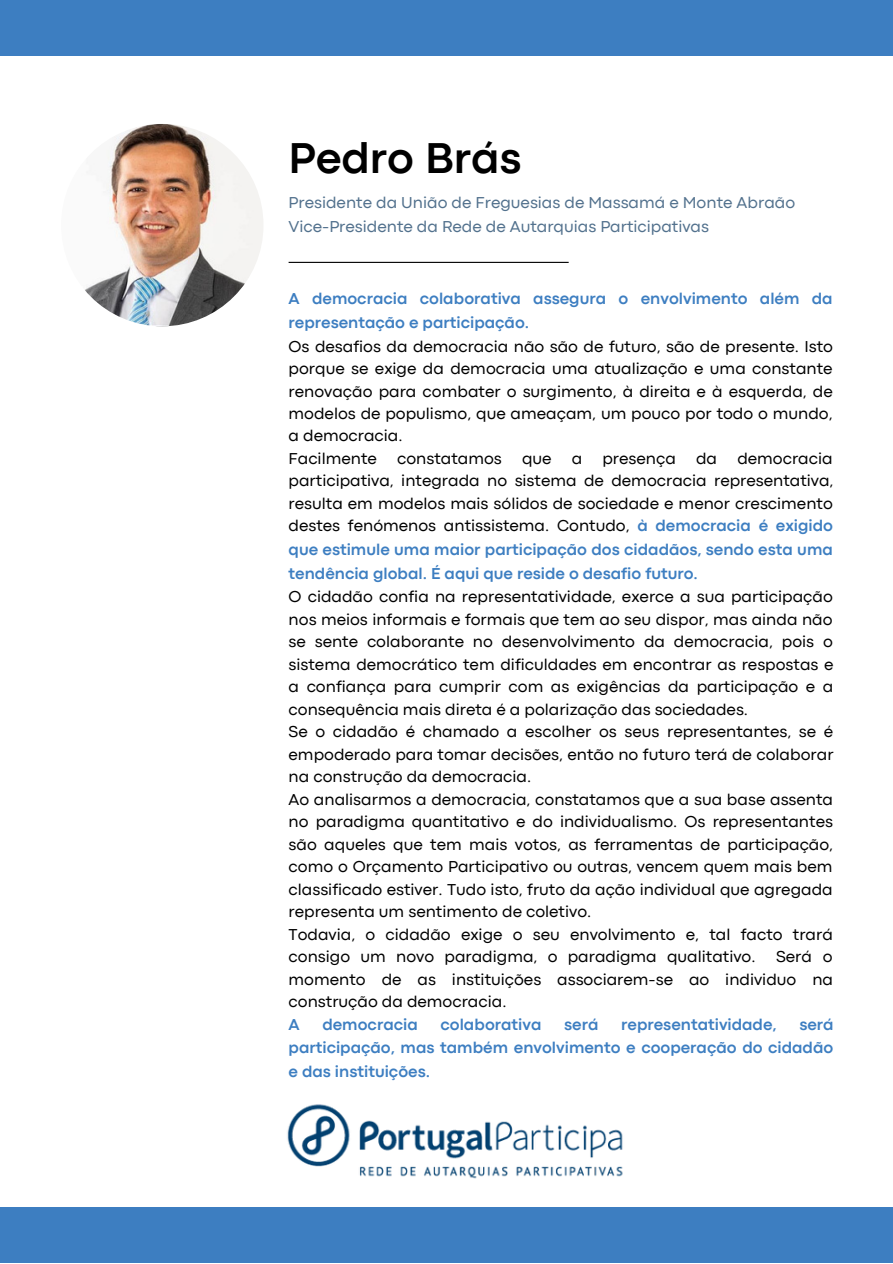
<style>
.page{position:relative;width:893px;height:1264px;background:#fff}
.page>*{position:absolute;margin:0;border:0;box-sizing:border-box;transform-origin:0 0}
.t1{font:700 45px "Codec Pro";color:#000}
.t2{font:16.5px/22.5px "Codec Pro";color:#000}
.t3{font:700 16.5px/23.5px "Codec Pro";color:#3d7ec1}
.t4{font:16.5px/23.5px "Codec Pro";color:#52718d}
.s1{font-weight:700;color:#3d7ec1}
</style>
<div class="page">
<img style="left:61px;top:124px;width:202px;height:202px;border-radius:50%">
<div style="left:0;top:1207px;width:892px;height:55px;background:#3d7ec1"></div>
<hr style="left:288px;top:262px;width:280px;height:1px;background:#000">
<div style="left:0;top:0;width:892px;height:55px;background:#3d7ec1"></div>
<img style="left:287px;top:1104px;width:336px;height:75px">
<h1 class="t1" style="left:288px;top:142px;width:234px">Pedro Brás</h1>
<p class="t4" style="left:288px;top:192px;width:508px">Presidente da União de Freguesias de Massamá e Monte Abraão<br>Vice-Presidente da Rede de Autarquias Participativas</p>
<p class="t3" style="left:288px;top:288px;width:545px">A democracia colaborativa assegura o envolvimento além da representação e participação.</p>
<p class="t2" style="left:288px;top:336px;width:546px">Os desafios da democracia não são de futuro, são de presente. Isto porque se exige da democracia uma atualização e uma constante renovação para combater o surgimento, à direita e à esquerda, de modelos de populismo, que ameaçam, um pouco por todo o mundo, a democracia.<br>Facilmente constatamos que a presença da democracia participativa, integrada no sistema de democracia representativa, resulta em modelos mais sólidos de sociedade e menor crescimento destes fenómenos antissistema. Contudo, <span class="s1">à democracia é exigido que estimule uma maior participação dos cidadãos, sendo esta uma tendência global. É aqui que reside o desafio futuro.</span></p>
<p class="t2" style="left:288px;top:586px;width:546px">O cidadão confia na representatividade, exerce a sua participação nos meios informais e formais que tem ao seu dispor, mas ainda não se sente colaborante no desenvolvimento da democracia, pois o sistema democrático tem dificuldades em encontrar as respostas e a confiança para cumprir com as exigências da participação e a consequência mais direta é a polarização das sociedades.<br>Se o cidadão é chamado a escolher os seus representantes, se é empoderado para tomar decisões, então no futuro terá de colaborar na construção da democracia.<br>Ao analisarmos a democracia, constatamos que a sua base assenta no paradigma quantitativo e do individualismo. Os representantes são aqueles que tem mais votos, as ferramentas de participação, como o Orçamento Participativo ou outras, vencem quem mais bem classificado estiver. Tudo isto, fruto da ação individual que agregada representa um sentimento de coletivo.<br>Todavia, o cidadão exige o seu envolvimento e, tal facto trará consigo um novo paradigma, o paradigma qualitativo. Será o momento de as instituições associarem-se ao individuo na construção da democracia.</p>
<p class="t3" style="left:288px;top:1013px;width:13px">A</p>
<p class="t3" style="left:322px;top:1013px;width:97px">democracia</p>
<p class="t3" style="left:440px;top:1013px;width:102px">colaborativa</p>
<p class="t3" style="left:564px;top:1013px;width:36px">será</p>
<p class="t3" style="left:621px;top:1013px;width:157px">representatividade,</p>
<p class="t3" style="left:288px;top:1013px;width:546px;text-align:justify;text-indent:510px">será participação, mas também envolvimento e cooperação do cidadão e das instituições.</p>
</div>
